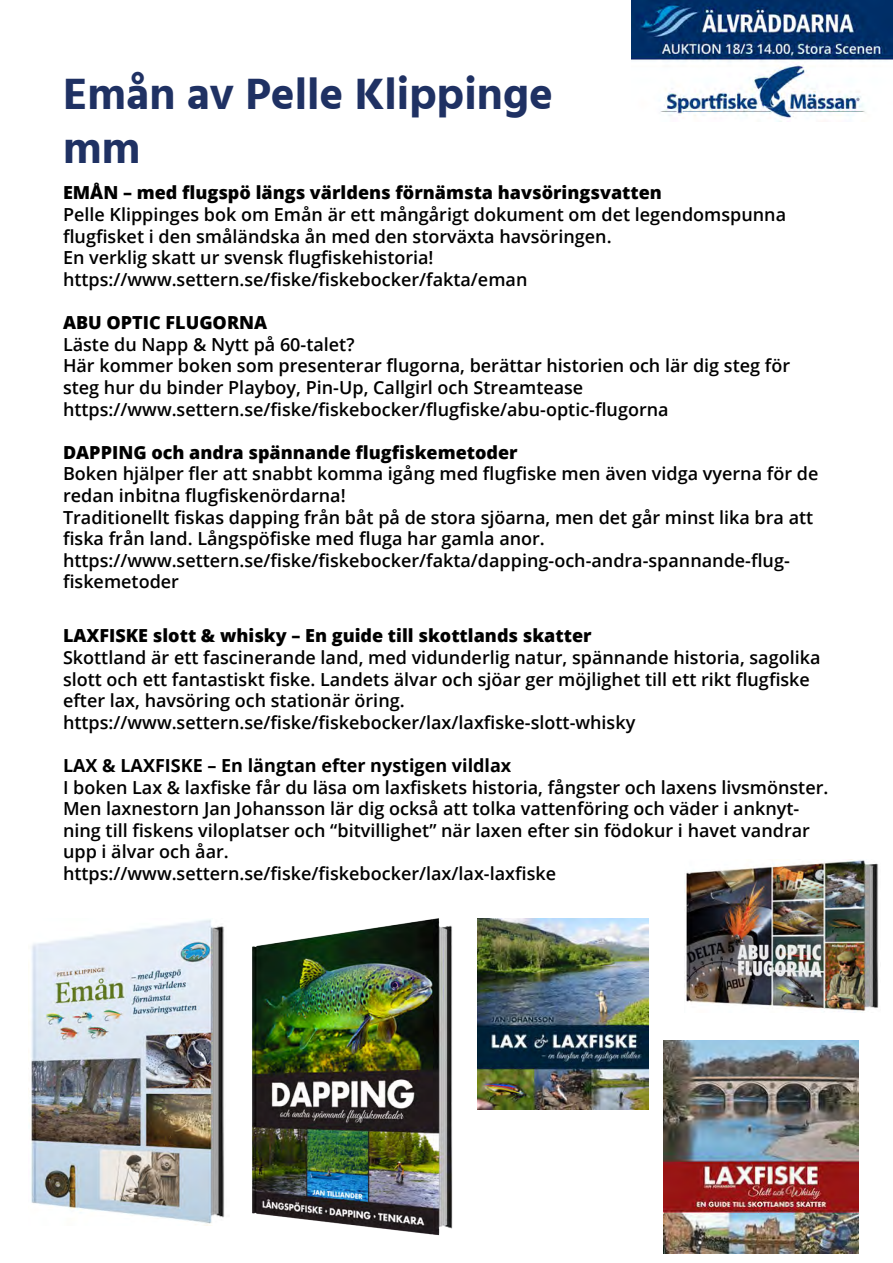
<style>
.page{position:relative;width:893px;height:1263px;background:#fff}
.page>*{position:absolute;margin:0;border:0;box-sizing:border-box;transform-origin:0 0}
.t1{font:700 45px/54px "Hind Madurai";color:#1f3163}
.t2{font:600 18px/21.6px "Open Sans";color:#000}
.t3{font:800 18px "Open Sans";color:#000}
.t4{font:700 18px "Open Sans";color:#000}
</style>
<div class="page">
<img style="left:631px;top:0;width:261px;height:122px">
<img style="left:31px;top:919px;width:194px;height:306px">
<img style="left:252px;top:918px;width:201px;height:318px">
<img style="left:686px;top:859px;width:193px;height:152px">
<img style="left:664px;top:1041px;width:195px;height:212px">
<img style="left:478px;top:918px;width:170px;height:191px">
<p class="t1" style="left:63px;top:69px;width:492px">Emån av Pelle Klippinge mm</p>
<p class="t3" style="left:63px;top:179px;width:600px">EMÅN – med flugspö längs världens förnämsta havsöringsvatten</p>
<p class="t2" style="left:63px;top:203px;width:725px">Pelle Klippinges bok om Emån är ett mångårigt dokument om det legendomspunna flugfisket i den småländska ån med den storväxta havsöringen.</p>
<p class="t2" style="left:63px;top:247px;width:372px">En verklig skatt ur svensk flugfiskehistoria!</p>
<p class="t2" style="left:63px;top:268px;width:466px">https://www.settern.se/fiske/fiskebocker/fakta/eman</p>
<p class="t3" style="left:63px;top:309px;width:206px">ABU OPTIC FLUGORNA</p>
<p class="t2" style="left:63px;top:333px;width:293px">Läste du Napp &amp; Nytt på 60-talet?</p>
<p class="t2" style="left:63px;top:355px;width:729px">Här kommer boken som presenterar flugorna, berättar historien och lär dig steg för steg hur du binder Playboy, Pin-Up, Callgirl och Streamtease</p>
<p class="t2" style="left:63px;top:398px;width:607px">https://www.settern.se/fiske/fiskebocker/flugfiske/abu-optic-flugorna</p>
<p class="t3" style="left:63px;top:438px;width:456px">DAPPING och andra spännande flugfiskemetoder</p>
<p class="t2" style="left:63px;top:463px;width:757px">Boken hjälper fler att snabbt komma igång med flugfiske men även vidga vyerna för de redan inbitna flugfiskenördarna!</p>
<p class="t2" style="left:63px;top:506px;width:752px">Traditionellt fiskas dapping från båt på de stora sjöarna, men det går minst lika bra att fiska från land. Långspöfiske med fluga har gamla anor.</p>
<p class="t2" style="left:63px;top:549px;width:728px">https://www.settern.se/fiske/fiskebocker/fakta/dapping-och-andra-spannande-flug&shy;fiskemetoder</p>
<p class="t3" style="left:63px;top:622px;width:530px">LAXFISKE slott &amp; whisky – En guide till skottlands skatter</p>
<p class="t2" style="left:63px;top:646px;width:759px">Skottland är ett fascinerande land, med vidunderlig natur, spännande historia, sagolika slott och ett fantastiskt fiske. Landets älvar och sjöar ger möjlighet till ett rikt flugfiske efter lax, havsöring och stationär öring.</p>
<p class="t2" style="left:63px;top:711px;width:574px">https://www.settern.se/fiske/fiskebocker/lax/laxfiske-slott-whisky</p>
<p class="t4" style="left:63px;top:753px;width:450px">LAX &amp; LAXFISKE – En längtan efter nystigen vildlax</p>
<p class="t2" style="left:63px;top:776px;width:767px">I boken Lax &amp; laxfiske får du läsa om laxfiskets historia, fångster och laxens livsmönster.<br>Men laxnestorn Jan Johansson lär dig också att tolka vattenföring och väder i anknyt&shy;ning till fiskens viloplatser och “bitvillighet” när laxen efter sin födokur i havet vandrar upp i älvar och åar.</p>
<p class="t2" style="left:63px;top:862px;width:495px">https://www.settern.se/fiske/fiskebocker/lax/lax-laxfiske</p>
</div>
